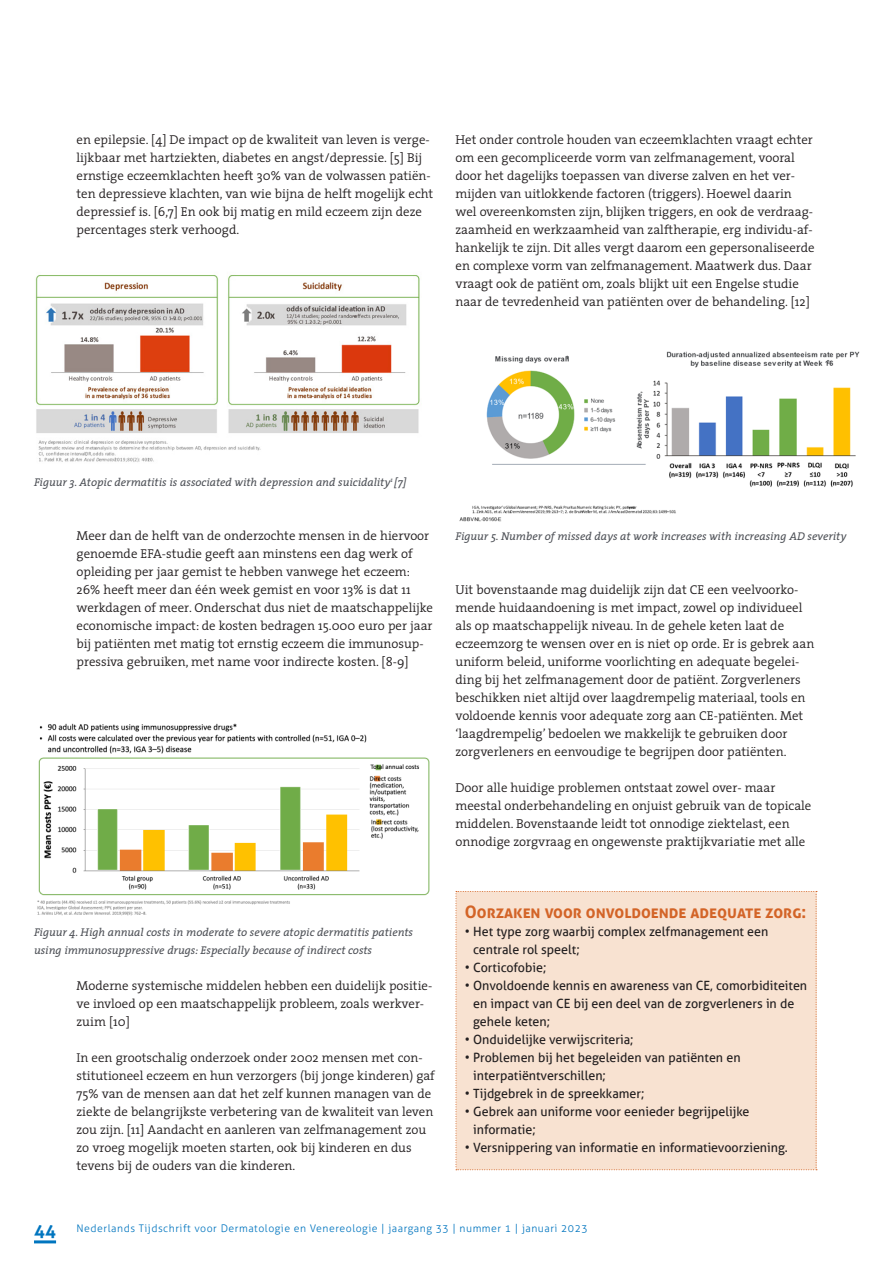
<style>
.page{position:relative;width:893px;height:1263px;background:#fff}
.page>*{position:absolute;margin:0;border:0;box-sizing:border-box;transform-origin:0 0}
.TUSSENKOP_1-Aller{font:700 17.25px "Aller";color:#d36427;scale:.96 1}
.PLATTE_TEKS{font:300 12.9px/18px "The Serif";color:#231f20}
.t1{font:12.75px/18px "Aller";color:#231f20}
.Bijschrift{font:italic 11.25px/18px "The Serif";color:#4d5056}
.t2{font:300 10.5px "Aller";letter-spacing:.05em;color:#0075bf}
.s1{font-weight:700;font-size:18px}
</style>
<div class="page">
<hr style="left:34px;top:1240px;width:22px;height:3px;background:#0075bf">
<div style="left:456px;top:891px;width:361px;height:279px;background:#f8e2d1"></div>
<img style="left:35px;top:275px;width:385px;height:187px">
<img style="left:459px;top:351px;width:401px;height:171px">
<img style="left:37px;top:723px;width:393px;height:193px">
<div style="left:418px;top:453px;width:14px;height:12px;background:#fff"></div>
<p class="PLATTE_TEKS" style="left:77px;top:130px;width:358px">en epilepsie. [4] De impact op de kwaliteit van leven is verge&shy;lijkbaar met hartziekten, diabetes en angst/depressie. [5] Bij ernstige eczeemklachten heeft 30% van de volwassen patiën&shy;ten depressieve klachten, van wie bijna de helft mogelijk echt depressief is. [6,7] En ook bij matig en mild eczeem zijn deze percentages sterk verhoogd.</p>
<p class="PLATTE_TEKS" style="left:455px;top:130px;width:361px">Het onder controle houden van eczeemklachten vraagt echter om een gecompliceerde vorm van zelfmanagement, vooral door het dagelijks toepassen van diverse zalven en het ver&shy;mijden van uitlokkende factoren (triggers). Hoewel daarin wel overeenkomsten zijn, blijken triggers, en ook de verdraag&shy;zaamheid en werkzaamheid van zalftherapie, erg individu-af&shy;hankelijk te zijn. Dit alles vergt daarom een gepersonaliseerde en complexe vorm van zelfmanagement. Maatwerk dus. Daar vraagt ook de patiënt om, zoals blijkt uit een Engelse studie naar de tevredenheid van patiënten over de behandeling. [12]</p>
<p class="Bijschrift" style="left:34px;top:473px;width:374px">Figuur 3. Atopic dermatitis is associated with depression and suicidality<sup>1</sup> [7]</p>
<p class="PLATTE_TEKS" style="left:77px;top:526px;width:358px">Meer dan de helft van de onderzochte mensen in de hiervoor genoemde EFA-studie geeft aan minstens een dag werk of opleiding per jaar gemist te hebben vanwege het eczeem:<br>26% heeft meer dan één week gemist en voor 13% is dat 11 werkdagen of meer. Onderschat dus niet de maatschappelijke economische impact: de kosten bedragen 15.000 euro per jaar bij patiënten met matig tot ernstig eczeem die immunosup&shy;pressiva gebruiken, met name voor indirecte kosten. [8-9]</p>
<p class="Bijschrift" style="left:455px;top:527px;width:392px">Figuur 5. Number of missed days at work increases with increasing AD severity</p>
<p class="PLATTE_TEKS" style="left:455px;top:580px;width:360px">Uit bovenstaande mag duidelijk zijn dat CE een veelvoorko&shy;mende huidaandoening is met impact, zowel op individueel als op maatschappelijk niveau. In de gehele keten laat de eczeemzorg te wensen over en is niet op orde. Er is gebrek aan uniform beleid, uniforme voorlichting en adequate begelei&shy;ding bij het zelfmanagement door de patiënt. Zorgverleners beschikken niet altijd over laagdrempelig materiaal, tools en voldoende kennis voor adequate zorg aan CE-patiënten. Met ‘laagdrempelig’ bedoelen we makkelijk te gebruiken door zorgverleners en eenvoudige te begrijpen door patiënten.</p>
<p class="PLATTE_TEKS" style="left:455px;top:778px;width:357px">Door alle huidige problemen ontstaat zowel over- maar meestal onderbehandeling en onjuist gebruik van de topicale middelen. Bovenstaande leidt tot onnodige ziektelast, een onnodige zorgvraag en ongewenste praktijkvariatie met alle</p>
<p class="Bijschrift" style="left:34px;top:923px;width:381px">Figuur 4. High annual costs in moderate to severe atopic dermatitis patients using immunosuppressive drugs: Especially because of indirect costs</p>
<p class="PLATTE_TEKS" style="left:77px;top:976px;width:357px">Moderne systemische middelen hebben een duidelijk positie&shy;ve invloed op een maatschappelijk probleem, zoals werkver&shy;zuim [10]</p>
<p class="PLATTE_TEKS" style="left:77px;top:1048px;width:360px">In een grootschalig onderzoek onder 2002 mensen met con&shy;stitutioneel eczeem en hun verzorgers (bij jonge kinderen) gaf 75% van de mensen aan dat het zelf kunnen managen van de ziekte de belangrijkste verbetering van de kwaliteit van leven zou zijn. [11] Aandacht en aanleren van zelfmanagement zou zo vroeg mogelijk moeten starten, ook bij kinderen en dus tevens bij de ouders van die kinderen.</p>
<p class="TUSSENKOP_1-Aller" style="left:465px;top:901px;width:357px">Oorzaken voor onvoldoende adequate zorg:</p>
<p class="t1" style="left:473px;top:922px;width:297px;text-indent:-8px">• Het type zorg waarbij complex zelfmanagement een centrale rol speelt;</p>
<p class="t1" style="left:465px;top:958px;width:83px">• Corticofobie;</p>
<p class="t1" style="left:473px;top:976px;width:335px;text-indent:-8px">• Onvoldoende kennis en awareness van CE, comorbiditeiten en impact van CE bij een deel van de zorgverleners in de gehele keten;</p>
<p class="t1" style="left:465px;top:1030px;width:170px">• Onduidelijke verwijscriteria;</p>
<p class="t1" style="left:473px;top:1048px;width:269px;text-indent:-8px">• Problemen bij het begeleiden van patiënten en interpatiëntverschillen;</p>
<p class="t1" style="left:465px;top:1084px;width:181px">• Tijdgebrek in de spreekkamer;</p>
<p class="t1" style="left:473px;top:1102px;width:278px;text-indent:-8px">• Gebrek aan uniforme voor eenieder begrijpelijke informatie;</p>
<p class="t1" style="left:465px;top:1138px;width:324px">• Versnippering van informatie en informatievoorziening.</p>
<p class="t2" style="left:34px;top:1222px;width:555px"><span class="s1">44</span> Nederlands Tijdschrift voor Dermatologie en Venereologie | jaargang 33 | nummer 1 | januari 2023</p>
</div>
